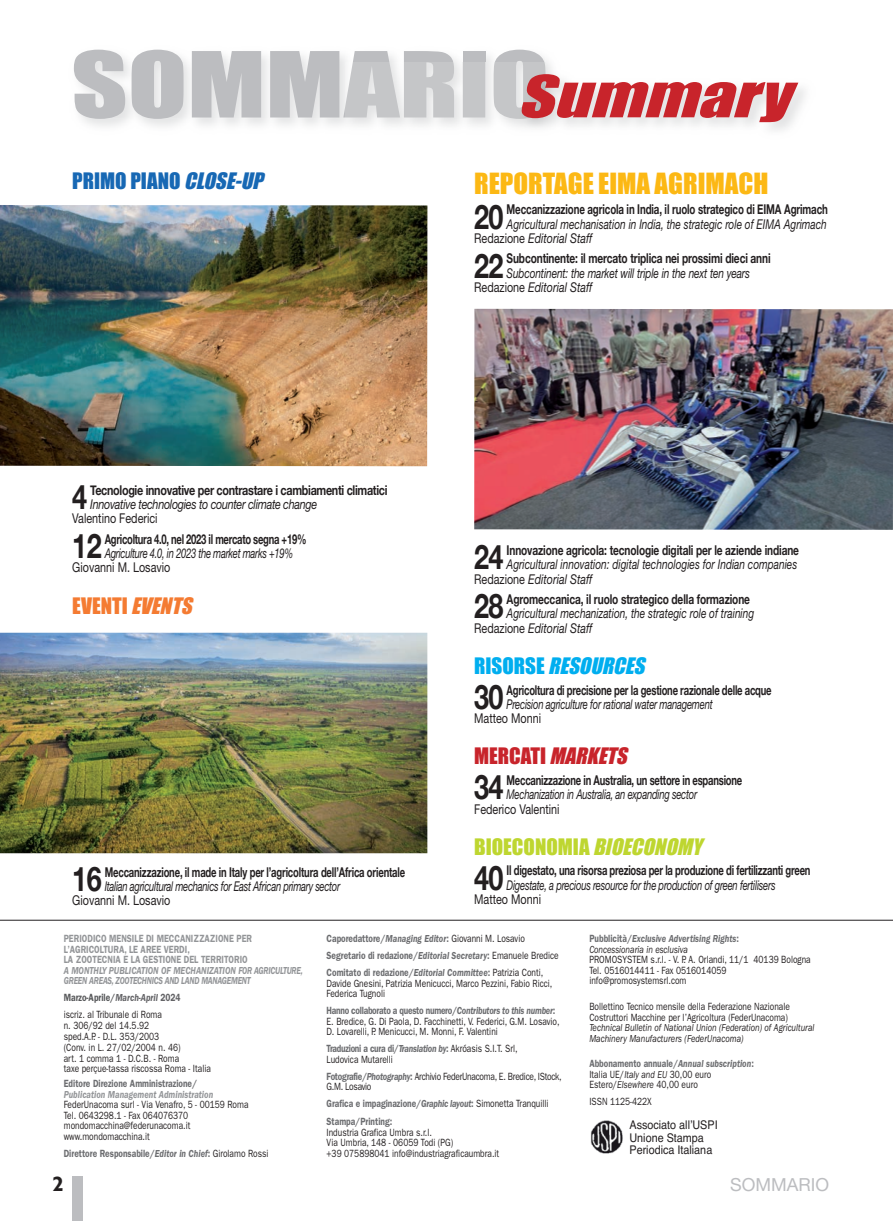
<style>
.page{position:relative;width:893px;height:1221px;background:#fff}
.page>*{position:absolute;margin:0;border:0;box-sizing:border-box;transform-origin:0 0}
.t1{font:84px "Impact";color:#bcbdc0;scale:1.3 1}
.t2{font:700 33.75px "Helvetica Neue";letter-spacing:-.02em;color:#231f20;scale:.8 1}
.t3{font:27px "Impact";color:#fcb814}
.t4{font:21px "Impact";color:#bed630}
.t5{font:21px "Impact";color:#1768b4}
.t6{font:italic 21px "Impact";color:#00aeef}
.t7{font:21px "Impact";color:#c8242b}
.t8{font:21px "Impact";color:#f47b32}
.t9{font:500 21px "Formata";color:#231f20;scale:.9 1}
.t10{font:18px "Helvetica Neue";color:#bcbdc0}
.t11{font:700 13.5px "Helvetica Neue";letter-spacing:-.015em;color:#231f20;scale:.7 1}
.t12{font:italic 13.5px/14.2px "Helvetica Neue";color:#231f20;scale:.75 1}
.t13{font:italic 13.5px "Helvetica Neue";letter-spacing:-.02em;color:#231f20;scale:.7 1}
.t14{font:700 13.5px "Helvetica Neue";letter-spacing:-.015em;color:#231f20;scale:.75 1}
.t15{font:13.5px "Helvetica Neue";color:#231f20;scale:.8 1}
.t16{font:italic 13.5px/14.2px "Helvetica Neue";letter-spacing:-.02em;color:#231f20;scale:.75 1}
.t17{font:700 13.5px "Helvetica Neue";letter-spacing:-.015em;color:#231f20;scale:.72 1}
.t18{font:700 13.5px "Helvetica Neue";letter-spacing:-.015em;color:#231f20;scale:.8 1}
.t19{font:italic 13.5px "Helvetica Neue";letter-spacing:-.02em;color:#231f20;scale:.8 1}
.t20{font:12px/12.3px "Helvetica";color:#231f20;scale:.9 1}
.t21{font:10.5px/10.5px "Franklin Gothic";color:#231f20;scale:.8 1}
.t22{font:600 10.5px/17px "Franklin Gothic";color:#6c6d70;scale:.8 1}
.t23{font:600 10.5px/10.5px "Franklin Gothic";color:#939598;scale:.8 1}
.t24{font:italic 10.5px/10.5px "Franklin Gothic";color:#231f20;scale:.8 1}
.t25{font:italic 600 10.5px/10.5px "Franklin Gothic";letter-spacing:-.03em;color:#939598;scale:.8 1}
.t26{font:10.5px/10.5px "Franklin Gothic";letter-spacing:-.03em;color:#231f20;scale:.8 1}
.t27{font:italic 600 10.5px/10.5px "Franklin Gothic";color:#6c6d70;scale:.8 1}
.t28{font:italic 600 10.5px "Franklin Gothic";color:#939598;scale:.8 1}
.s1{font-style:italic;font-size:53.4px;color:#c8242b}
.s2{font-style:italic}
.s3{font-style:normal}
.s4{font-weight:600;color:#57585a}
.s5{font-weight:600;font-style:italic;color:#636366}
.s6{font-weight:600;color:#636366}
.s7{font-weight:400;color:#231f20}
.s8{font-weight:600;color:#6c6d70}
.s9{font-weight:600;font-style:italic;color:#6c6d70}
</style>
<div class="page">
<hr style="left:0;top:919px;width:893px;height:1px;background:#231f20">
<img style="left:590px;top:1120px;width:33px;height:34px">
<div style="left:72px;top:1175px;width:11px;height:45px;background:#bcbdc0"></div>
<img style="left:346px;top:63px;width:200px;height:56px">
<img style="left:0;top:205px;width:427px;height:261px">
<img style="left:474px;top:309px;width:419px;height:221px">
<img style="left:0;top:632px;width:427px;height:221px">
<h1 class="t1" style="left:71px;top:57px;width:553px">SOMMARIO<span class="s1">Summary</span></h1>
<h3 class="t5" style="left:72px;top:174px;width:192px">PRIMO PIANO <span class="s2">CLOSE-UP</span></h3>
<h3 class="t3" style="left:474px;top:174px;width:296px">REPORTAGE EIMA AGRIMACH</h3>
<h2 class="t2" style="left:474px;top:190px;width:38px">20</h2>
<p class="t17" style="left:507px;top:199px;width:448px">Meccanizzazione agricola in India, il ruolo strategico di EIMA Agrimach</p>
<p class="t12" style="left:474px;top:216px;width:472px;text-indent:32px">Agricultural mechanisation in India, the strategic role of EIMA Agrimach<br><span class="s3">Redazione</span> Editorial Staff</p>
<h2 class="t2" style="left:474px;top:239px;width:38px">22</h2>
<p class="t14" style="left:507px;top:248px;width:354px">Subcontinente: il mercato triplica nei prossimi dieci anni</p>
<p class="t16" style="left:474px;top:265px;width:369px;text-indent:32px">Subcontinent: the market will triple in the next ten years<br><span class="s3">Redazione</span> Editorial Staff</p>
<h2 class="t2" style="left:72px;top:470px;width:20px">4</h2>
<p class="t18" style="left:90px;top:479px;width:373px">Tecnologie innovative per contrastare i cambiamenti climatici</p>
<p class="t19" style="left:90px;top:496px;width:285px">Innovative technologies to counter climate change</p>
<p class="t15" style="left:72px;top:510px;width:108px">Valentino Federici</p>
<h2 class="t2" style="left:72px;top:519px;width:38px">12</h2>
<p class="t11" style="left:105px;top:528px;width:290px">Agricoltura 4.0, nel 2023 il mercato segna +19%</p>
<p class="t13" style="left:105px;top:545px;width:271px">Agriculture 4.0, in 2023 the market marks +19%</p>
<p class="t15" style="left:72px;top:559px;width:124px">Giovanni M. Losavio</p>
<h3 class="t8" style="left:72px;top:598px;width:121px">EVENTI <span class="s2">EVENTS</span></h3>
<h2 class="t2" style="left:72px;top:852px;width:38px">16</h2>
<p class="t11" style="left:105px;top:861px;width:431px">Meccanizzazione, il made in Italy per l’agricoltura dell’Africa orientale</p>
<p class="t13" style="left:105px;top:878px;width:338px">Italian agricultural mechanics for East African primary sector</p>
<p class="t15" style="left:72px;top:892px;width:124px">Giovanni M. Losavio</p>
<h2 class="t2" style="left:474px;top:530px;width:38px">24</h2>
<p class="t14" style="left:507px;top:539px;width:391px">Innovazione agricola: tecnologie digitali per le aziende indiane</p>
<p class="t12" style="left:474px;top:557px;width:432px;text-indent:32px">Agricultural innovation: digital technologies for Indian companies<br><span class="s3">Redazione</span> Editorial Staff</p>
<h2 class="t2" style="left:474px;top:580px;width:38px">28</h2>
<p class="t14" style="left:507px;top:588px;width:326px">Agromeccanica, il ruolo strategico della formazione</p>
<p class="t12" style="left:474px;top:606px;width:375px;text-indent:32px">Agricultural mechanization, the strategic role of training<br><span class="s3">Redazione</span> Editorial Staff</p>
<h3 class="t6" style="left:474px;top:659px;width:172px"><span class="s3">RISORSE</span> RESOURCES</h3>
<h2 class="t2" style="left:474px;top:670px;width:38px">30</h2>
<p class="t11" style="left:507px;top:679px;width:380px">Agricoltura di precisione per la gestione razionale delle acque</p>
<p class="t13" style="left:507px;top:696px;width:296px">Precision agriculture for rational water management</p>
<p class="t15" style="left:474px;top:710px;width:85px">Matteo Monni</p>
<h3 class="t7" style="left:474px;top:749px;width:154px">MERCATI <span class="s2">MARKETS</span></h3>
<h2 class="t2" style="left:474px;top:760px;width:38px">34</h2>
<p class="t11" style="left:507px;top:769px;width:338px">Meccanizzazione in Australia, un settore in espansione</p>
<p class="t13" style="left:507px;top:786px;width:274px">Mechanization in Australia, an expanding sector</p>
<p class="t15" style="left:474px;top:800px;width:108px">Federico Valentini</p>
<h3 class="t4" style="left:474px;top:839px;width:229px">BIOECONOMIA <span class="s2">BIOECONOMY</span></h3>
<h2 class="t2" style="left:474px;top:851px;width:38px">40</h2>
<p class="t11" style="left:507px;top:860px;width:436px">Il digestato, una risorsa preziosa per la produzione di fertilizzanti green</p>
<p class="t13" style="left:507px;top:876px;width:386px">Digestate, a precious resource for the production of green fertilisers</p>
<p class="t15" style="left:474px;top:891px;width:85px">Matteo Monni</p>
<p class="t23" style="left:64px;top:933px;width:237px">PERIODICO MENSILE DI MECCANIZZAZIONE PER<br>L’AGRICOLTURA, LE AREE VERDI,<br>LA ZOOTECNIA E LA GESTIONE DEL TERRITORIO</p>
<p class="t25" style="left:64px;top:965px;width:300px">A MONTHLY PUBLICATION OF MECHANIZATION FOR AGRICULTURE,<br>GREEN AREAS, ZOOTECHNICS AND LAND MANAGEMENT</p>
<p class="t21" style="left:64px;top:989px;width:148px;line-height:17px"><span class="s4">Marzo-Aprile/</span><span class="s5">March-April</span> <span class="s6">2024 </span>iscriz. al Tribunale di Roma</p>
<p class="t21" style="left:64px;top:1020px;width:185px">n. 306/92 del 14.5.92<br>sped.A.P. - D.L. 353/2003<br>(Conv. in L. 27/02/2004 n. 46)<br>art. 1 comma 1 - D.C.B. - Roma<br>taxe perçue-tassa riscossa Roma - Italia</p>
<p class="t22" style="left:64px;top:1075px;width:168px">Editore Direzione Amministrazione/</p>
<p class="t28" style="left:64px;top:1088px;width:188px">Publication Management Administration</p>
<p class="t21" style="left:64px;top:1099px;width:232px">FederUnacoma surl - Via Venafro, 5 - 00159 Roma Tel. 0643298.1 - Fax 064076370 mondomacchina@federunacoma.it www.mondomacchina.it</p>
<p class="t22" style="left:64px;top:1144px;width:258px">Direttore Responsabile/<span class="s2">Editor in Chief</span>: <span class="s7">Girolamo Rossi</span></p>
<p class="t22" style="left:327px;top:930px;width:292px">Caporedattore/<span class="s2">Managing Editor</span>: <span class="s7">Giovanni M. Losavio<br></span>Segretario di redazione/<span class="s2">Editorial Secretary</span>: <span class="s7">Emanuele Bredice<br></span>Comitato di redazione/<span class="s2">Editorial Committee</span>: <span class="s7">Patrizia Conti,</span></p>
<p class="t21" style="left:327px;top:978px;width:284px">Davide Gnesini, Patrizia Menicucci, Marco Pezzini, Fabio Ricci,<br>Federica Tugnoli</p>
<p class="t21" style="left:327px;top:1005px;width:293px"><span class="s8">Hanno collaborato a questo numero/</span><span class="s9">Contributors to this number</span><span class="s8">:<br></span>E. Bredice, G. Di Paola, D. Facchinetti, V. Federici, G.M. Losavio,<br>D. Lovarelli, P. Menicucci, M. Monni, F. Valentini</p>
<p class="t21" style="left:327px;top:1043px;width:240px"><span class="s8">Traduzioni a cura di/</span><span class="s9">Translation by</span><span class="s8">:</span> Akróasis S.I.T. Srl,<br>Ludovica Mutarelli</p>
<p class="t26" style="left:327px;top:1071px;width:295px"><span class="s8">Fotografie/</span><span class="s9">Photography</span><span class="s8">:</span> Archivio FederUnacoma, E. Bredice, IStock,<br>G.M. Losavio</p>
<p class="t22" style="left:327px;top:1094px;width:279px;line-height:18px">Grafica e impaginazione/<span class="s2">Graphic layout</span>: <span class="s7">Simonetta Tranquilli<br></span>Stampa/Printing:</p>
<p class="t21" style="left:327px;top:1127px;width:217px">Industria Grafica Umbra s.r.l.<br>Via Umbria, 148 - 06059 Todi (PG)<br>+39 075898041 info@industriagraficaumbra.it</p>
<p class="t27" style="left:589px;top:933px;width:188px"><span class="s3">Pubblicità/</span>Exclusive Advertising Rights<span class="s3">:<br></span><span class="s7">Concessionaria in esclusiva</span></p>
<p class="t21" style="left:589px;top:954px;width:278px">PROMOSYSTEM s.r.l. - V. P. A. Orlandi, 11/1 40139 Bologna<br>Tel. 0516014411 - Fax 0516014059 info@promosystemsrl.com</p>
<p class="t21" style="left:589px;top:1001px;width:252px">Bollettino Tecnico mensile della Federazione Nazionale<br>Costruttori Macchine per l’Agricoltura (FederUnacoma)</p>
<p class="t24" style="left:589px;top:1022px;width:283px">Technical Bulletin of National Union (Federation) of Agricultural<br>Machinery Manufacturers (FederUnacoma)</p>
<p class="t21" style="left:589px;top:1058px;width:207px"><span class="s8">Abbonamento annuale/</span><span class="s9">Annual subscription</span><span class="s8">:<br></span>Italia UE/<span class="s2">Italy and EU</span> 30,00 euro<br>Estero/<span class="s2">Elsewhere</span> 40,00 euro</p>
<p class="t21" style="left:589px;top:1096px;width:79px">ISSN 1125-422X</p>
<p class="t20" style="left:629px;top:1119px;width:100px">Associato all’USPI<br>Unione Stampa<br>Periodica Italiana</p>
<h3 class="t9" style="left:53px;top:1170px;width:14px">2</h3>
<h3 class="t10" style="left:730px;top:1173px;width:101px">SOMMARIO</h3>
</div>
